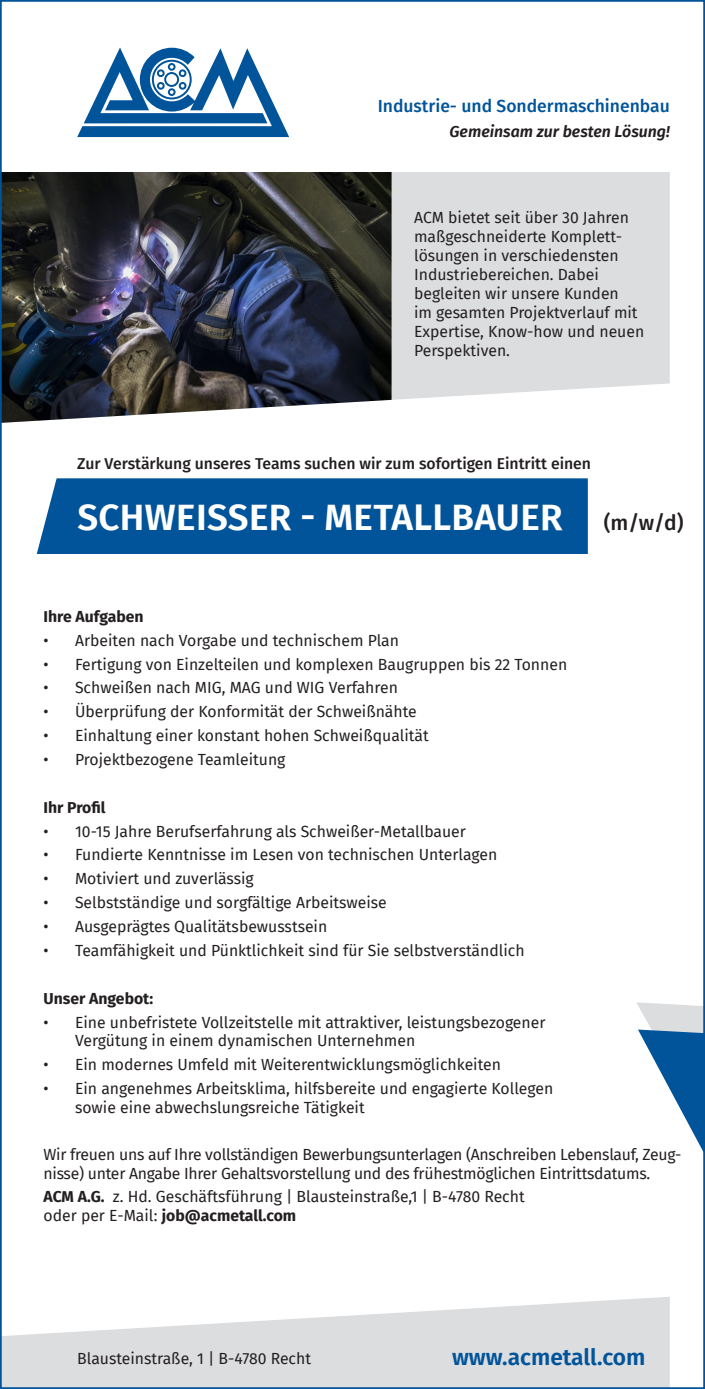
<style>
.page{position:relative;width:705px;height:1389px;background:#fff}
.page>*{position:absolute;margin:0;border:0;box-sizing:border-box;transform-origin:0 0}
.t1{font:600 36.75px "Fira Sans";letter-spacing:.01em;color:#fff}
.t2{font:600 22.75px "Fira Sans";color:#01549a}
.t3{font:500 17.5px "Fira Sans";color:#01549a}
.t4{font:italic 600 15.92px "Fira Sans";color:#231f20}
.t5{font:15.75px/18.9px "Fira Sans";color:#231f20}
.t6{font:500 15.75px "Fira Sans";color:#231f20}
.t7{font:700 15.75px "Fira Sans";color:#231f20}
.s1{font-weight:500;font-size:21px;color:#231f20}
.s2{font-weight:700}
</style>
<div class="page">
<svg style="left:3px;top:1297px;width:666px;height:89px;fill:#dcdddf"></svg>
<div style="left:391px;top:172px;width:278px;height:228px;background:#dcdddf"></div>
<img style="left:3px;top:172px;width:388px;height:251px">
<svg style="left:77px;top:48px;width:212px;height:89px"></svg>
<svg style="left:636px;top:1002px;width:65px;height:146px"></svg>
<div style="left:37px;top:478px;width:550px;height:76px;background:#01549a"></div>
<p class="t3" style="left:377px;top:91px;width:293px">Industrie- und Sondermaschinenbau</p>
<p class="t4" style="left:449px;top:118px;width:222px">Gemeinsam zur besten Lösung!</p>
<p class="t5" style="left:414px;top:208px;width:216px">ACM bietet seit über 30 Jahren maßgeschneiderte Komplett-</p>
<p class="t5" style="left:414px;top:246px;width:206px">lösungen in verschiedensten</p>
<p class="t5" style="left:414px;top:265px;width:186px">Industriebereichen. Dabei</p>
<p class="t5" style="left:414px;top:284px;width:231px">begleiten wir unsere Kunden<br>im gesamten Projektverlauf mit<br>Expertise, Know-how und neuen<br>Perspektiven.</p>
<p class="t6" style="left:77px;top:451px;width:515px">Zur Verstärkung unseres Teams suchen wir zum sofortigen Eintritt einen</p>
<p class="t1" style="left:77px;top:487px;width:607px">SCHWEISSER - METALLBAUER <span class="s1">(m/w/d)</span></p>
<p class="t7" style="left:43px;top:603px;width:102px">Ihre Aufgaben</p>
<p class="t5" style="left:43px;top:630px;width:357px">• Arbeiten nach Vorgabe und technischem Plan</p>
<p class="t5" style="left:43px;top:654px;width:525px">• Fertigung von Einzelteilen und komplexen Baugruppen bis 22 Tonnen</p>
<p class="t5" style="left:43px;top:678px;width:356px">• Schweißen nach MIG, MAG und WIG Verfahren</p>
<p class="t5" style="left:43px;top:702px;width:374px">• Überprüfung der Konformität der Schweißnähte</p>
<p class="t5" style="left:43px;top:726px;width:386px">• Einhaltung einer konstant hohen Schweißqualität</p>
<p class="t5" style="left:43px;top:750px;width:243px">• Projektbezogene Teamleitung</p>
<p class="t7" style="left:43px;top:794px;width:64px">Ihr Profil</p>
<p class="t5" style="left:43px;top:821px;width:424px">• 10-15 Jahre Berufserfahrung als Schweißer-Metallbauer</p>
<p class="t5" style="left:43px;top:845px;width:455px">• Fundierte Kenntnisse im Lesen von technischen Unterlagen</p>
<p class="t5" style="left:43px;top:869px;width:212px">• Motiviert und zuverlässig</p>
<p class="t5" style="left:43px;top:893px;width:344px">• Selbstständige und sorgfältige Arbeitsweise</p>
<p class="t5" style="left:43px;top:917px;width:285px">• Ausgeprägtes Qualitätsbewusstsein</p>
<p class="t5" style="left:43px;top:941px;width:482px">• Teamfähigkeit und Pünktlichkeit sind für Sie selbstverständlich</p>
<p class="t7" style="left:43px;top:985px;width:111px">Unser Angebot:</p>
<p class="t5" style="left:75px;top:1012px;width:472px;text-indent:-32px">• Eine unbefristete Vollzeitstelle mit attraktiver, leistungsbezogener<br>Vergütung in einem dynamischen Unternehmen</p>
<p class="t5" style="left:43px;top:1055px;width:459px">• Ein modernes Umfeld mit Weiterentwicklungsmöglichkeiten</p>
<p class="t5" style="left:75px;top:1079px;width:479px;text-indent:-32px">• Ein angenehmes Arbeitsklima, hilfsbereite und engagierte Kollegen sowie eine abwechslungsreiche Tätigkeit</p>
<p class="t5" style="left:43px;top:1144px;width:639px">Wir freuen uns auf Ihre vollständigen Bewerbungsunterlagen (Anschreiben Lebenslauf, Zeug&shy;nisse) unter Angabe Ihrer Gehaltsvorstellung und des frühestmöglichen Eintrittsdatums.</p>
<p class="t5" style="left:43px;top:1187px;width:482px"><span class="s2">ACM A.G.</span> z. Hd. Geschäftsführung | Blausteinstraße,1 | B-4780 Recht oder per E-Mail: <span class="s2">job@acmetall.com</span></p>
<p class="t5" style="left:77px;top:1348px;width:235px">Blausteinstraße, 1 | B-4780 Recht</p>
<p class="t2" style="left:452px;top:1339px;width:195px">www.acmetall.com</p>
</div>
